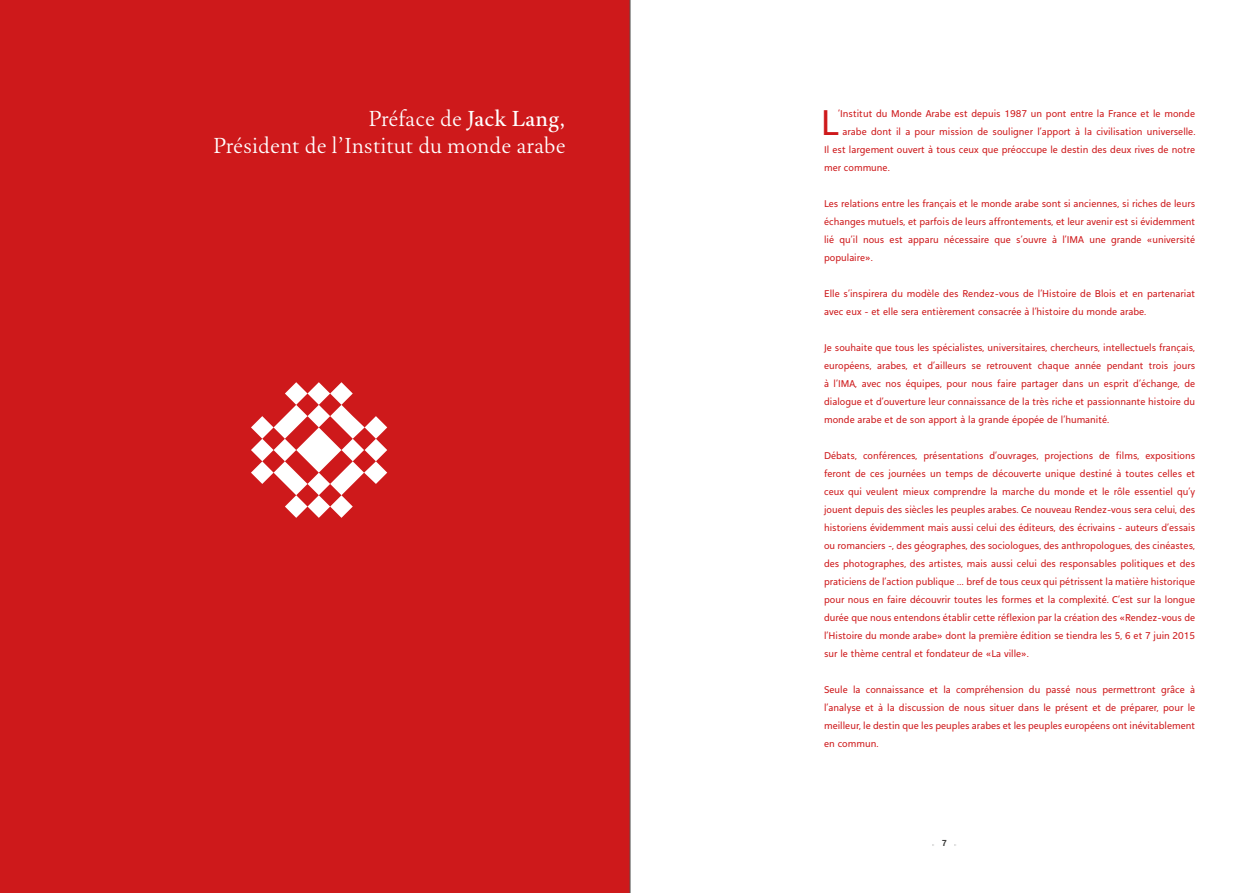
<style>
.page{position:relative;width:1259px;height:893px;background:#fff}
.page>*{position:absolute;margin:0;border:0;box-sizing:border-box;transform-origin:0 0}
.t1{font:49.2px "Mondara Sans";color:#ce191b}
.t2{font:27px/27px "Mondara Serif";color:#fff;text-align:right}
.t3{font:13.5px/18px "Mondara Sans";color:#ce191b;text-align:justify}
.t4{font:700 12px "Mondara Sans";color:#3c3c3b}
.s1{font-weight:500}
</style>
<div class="page">
<div style="left:0;top:0;width:629px;height:893px;background:#ce191b"></div>
<svg style="left:251px;top:382px;width:136px;height:136px"></svg>
<hr style="left:629px;top:0;width:1px;height:893px;background:#575756">
<h2 class="t2" style="left:213px;top:108px;width:354px">Préface de <span class="s1">Jack Lang,<br></span>Président de l’Institut du monde arabe</h2>
<h1 class="t1" style="left:821px;top:97px;width:19px">L</h1>
<p class="t3" style="left:838px;top:105px;width:358px">’Institut du Monde Arabe est depuis 1987 un pont entre la France et le monde</p>
<p class="t3" style="left:842px;top:123px;width:354px">arabe dont il a pour mission de souligner l’apport à la civilisation universelle.</p>
<p class="t3" style="left:824px;top:141px;width:373px">Il est largement ouvert à tous ceux que préoccupe le destin des deux rives de notre</p>
<p class="t3" style="left:824px;top:159px;width:67px">mer commune.</p>
<p class="t3" style="left:824px;top:195px;width:373px">Les relations entre les français et le monde arabe sont si anciennes, si riches de leurs échanges mutuels, et parfois de leurs affrontements, et leur avenir est si évidemment lié qu’il nous est apparu nécessaire que s’ouvre à l’IMA une grande «université populaire».</p>
<p class="t3" style="left:824px;top:285px;width:372px">Elle s’inspirera du modèle des Rendez-vous de l’Histoire de Blois et en partenariat avec eux - et elle sera entièrement consacrée à l’histoire du monde arabe.</p>
<p class="t3" style="left:824px;top:339px;width:373px">Je souhaite que tous les spécialistes, universitaires, chercheurs, intellectuels français, européens, arabes, et d’ailleurs se retrouvent chaque année pendant trois jours à l’IMA, avec nos équipes, pour nous faire partager dans un esprit d’échange, de dialogue et d’ouverture leur connaissance de la très riche et passionnante histoire du monde arabe et de son apport à la grande épopée de l’humanité.</p>
<p class="t3" style="left:824px;top:447px;width:373px">Débats, conférences, présentations d’ouvrages, projections de films, expositions feront de ces journées un temps de découverte unique destiné à toutes celles et ceux qui veulent mieux comprendre la marche du monde et le rôle essentiel qu’y jouent depuis des siècles les peuples arabes. Ce nouveau Rendez-vous sera celui, des historiens évidemment mais aussi celui des éditeurs, des écrivains - auteurs d’essais ou romanciers -, des géographes, des sociologues, des anthropologues, des cinéastes, des photographes, des artistes, mais aussi celui des responsables politiques et des praticiens de l’action publique … bref de tous ceux qui pétrissent la matière historique pour nous en faire découvrir toutes les formes et la complexité. C’est sur la longue durée que nous entendons établir cette réflexion par la création des «Rendez-vous de l’Histoire du monde arabe» dont la première édition se tiendra les 5, 6 et 7 juin 2015 sur le thème central et fondateur de «La ville».</p>
<p class="t3" style="left:824px;top:681px;width:373px">Seule la connaissance et la compréhension du passé nous permettront grâce à l’analyse et à la discussion de nous situer dans le présent et de préparer, pour le meilleur, le destin que les peuples arabes et les peuples européens ont inévitablement en commun.</p>
<p class="t4" style="left:941px;top:837px;width:7px">7</p>
</div>
